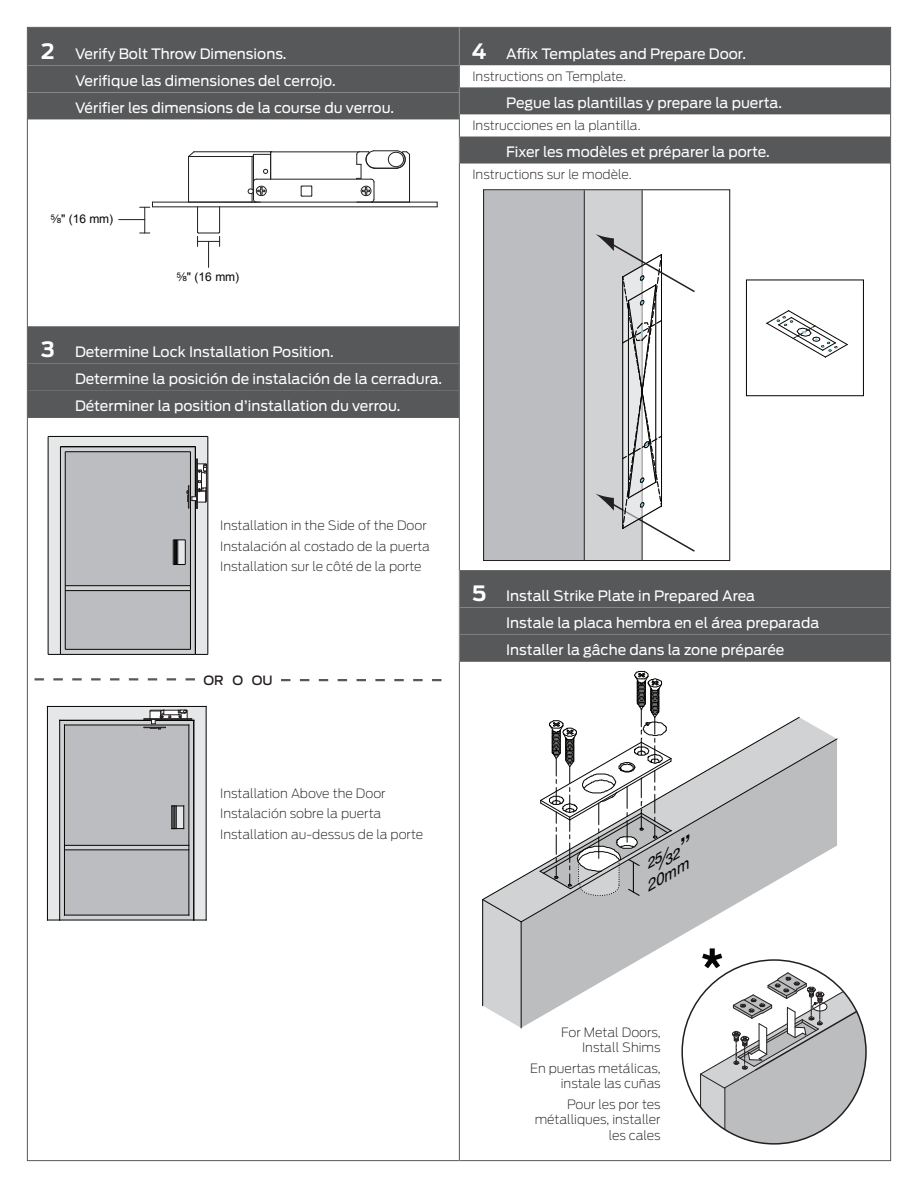
<style>
.page{position:relative;width:918px;height:1188px;background:#fff}
.page>*{position:absolute;margin:0;border:0;box-sizing:border-box;transform-origin:0 0}
.t1{font:700 60px "Helvetica";color:#050504}
.t2{font:italic 21.15px "Helvetica Fraction";color:#050504;scale:1.15 1}
.t3{font:italic 14.85px "Helvetica";color:#050504;scale:1.15 1}
.Instruction_Numberin{font:14.25px "Antenna";color:#fff}
.Instruction{font:200 12.75px/15.3px "Antenna";color:#231f20;text-align:right}
.t4{font:500 12.75px "Antenna";color:#231f20}
.t5{font:12px "Arial";letter-spacing:-.01em;color:#050504}
.s1{font-weight:700;font-size:21px}
.s2{font-family:"Helvetica Fraction"}
.s3{font-family:"Helvetica";font-weight:700}
</style>
<div class="page">
<div style="left:28px;top:28px;width:431px;height:37px;background:#57585a"></div>
<div style="left:28px;top:65px;width:431px;height:27px;background:#57585a"></div>
<div style="left:28px;top:92px;width:431px;height:27px;background:#57585a"></div>
<div style="left:28px;top:326px;width:431px;height:38px;background:#57585a"></div>
<div style="left:28px;top:364px;width:431px;height:27px;background:#57585a"></div>
<div style="left:28px;top:391px;width:431px;height:27px;background:#57585a"></div>
<hr style="left:152px;top:206px;width:285px;height:1px;background:#231f20">
<hr style="left:152px;top:202px;width:285px;height:1px;background:#231f20">
<hr style="left:189px;top:156px;width:63px;height:1px;background:#231f20">
<hr style="left:194px;top:151px;width:77px;height:1px;background:#231f20">
<hr style="left:271px;top:151px;width:88px;height:1px;background:#231f20">
<hr style="left:256px;top:179px;width:115px;height:1px;background:#231f20">
<svg style="left:356px;top:150px;width:55px;height:53px"></svg>
<svg style="left:300px;top:185px;width:13px;height:12px"></svg>
<svg style="left:247px;top:151px;width:25px;height:52px"></svg>
<svg style="left:188px;top:151px;width:7px;height:6px"></svg>
<hr style="left:188px;top:157px;width:1px;height:45px;background:#231f20">
<svg style="left:119px;top:203px;width:34px;height:31px"></svg>
<svg style="left:196px;top:207px;width:25px;height:60px"></svg>
<hr style="left:208px;top:436px;width:1px;height:218px;background:#050504">
<svg style="left:48px;top:436px;width:160px;height:219px;background:#b6b7ba"></svg>
<hr style="left:206px;top:706px;width:1px;height:214px;background:#050504">
<svg style="left:47px;top:706px;width:159px;height:215px;background:#b8b9bb"></svg>
<div style="left:459px;top:28px;width:431px;height:37px;background:#57585a"></div>
<div style="left:459px;top:87px;width:431px;height:27px;background:#57585a"></div>
<div style="left:459px;top:137px;width:431px;height:27px;background:#57585a"></div>
<div style="left:459px;top:570px;width:431px;height:38px;background:#57585a"></div>
<div style="left:459px;top:608px;width:431px;height:27px;background:#57585a"></div>
<div style="left:459px;top:635px;width:431px;height:27px;background:#57585a"></div>
<svg style="left:485px;top:191px;width:158px;height:368px;background:#bebfc2"></svg>
<svg style="left:595px;top:234px;width:100px;height:319px"></svg>
<div style="left:483px;top:189px;width:247px;height:372px;border:1px solid #231f20"></div>
<svg style="left:766px;top:310px;width:82px;height:48px"></svg>
<div style="left:746px;top:280px;width:118px;height:116px;border:1px solid #050504"></div>
<svg style="left:681px;top:984px;width:186px;height:161px"></svg>
<svg style="left:672px;top:922px;width:165px;height:106px"></svg>
<svg style="left:672px;top:738px;width:166px;height:184px"></svg>
<svg style="left:672px;top:717px;width:128px;height:183px"></svg>
<svg style="left:482px;top:671px;width:190px;height:357px"></svg>
<hr style="left:459px;top:27px;width:1px;height:1134px;background:#57585a">
<svg style="left:281px;top:679px;width:161px;height:2px"></svg>
<svg style="left:35px;top:678px;width:160px;height:2px"></svg>
<p class="Instruction_Numberin" style="left:41px;top:44px;width:247px"><span class="s1">2</span> Verify Bolt Throw Dimensions.</p>
<p class="Instruction_Numberin" style="left:75px;top:71px;width:262px">Verifique las dimensiones del cerrojo.</p>
<p class="Instruction_Numberin" style="left:75px;top:98px;width:321px">Vérifier les dimensions de la course du verrou.</p>
<p class="t5" style="left:51px;top:211px;width:64px"><span class="s2">⁵⁄₈</span>" (16 mm)</p>
<p class="t5" style="left:177px;top:269px;width:64px"><span class="s2">⁵⁄₈</span>" (16 mm)</p>
<p class="Instruction_Numberin" style="left:41px;top:342px;width:294px"><span class="s1">3</span> Determine Lock Installation Position.</p>
<p class="Instruction_Numberin" style="left:75px;top:369px;width:369px">Determine la posición de instalación de la cerradura.</p>
<p class="Instruction_Numberin" style="left:75px;top:397px;width:327px">Déterminer la position d’installation du verrou.</p>
<p class="Instruction_Numberin" style="left:472px;top:44px;width:276px"><span class="s1">4</span> Affix Templates and Prepare Door.</p>
<p class="Instruction" style="left:472px;top:68px;width:155px">Instructions on Template.</p>
<p class="Instruction_Numberin" style="left:506px;top:93px;width:277px">Pegue las plantillas y prepare la puerta.</p>
<p class="Instruction" style="left:472px;top:117px;width:170px">Instrucciones en la plantilla.</p>
<p class="Instruction_Numberin" style="left:506px;top:142px;width:265px">Fixer les modèles et préparer la porte.</p>
<p class="Instruction" style="left:472px;top:166px;width:161px">Instructions sur le modèle.</p>
<p class="Instruction" style="left:220px;top:517px;width:208px">Installation in the Side of the Door</p>
<p class="Instruction" style="left:220px;top:538px;width:211px">Instalación al costado de la puerta</p>
<p class="Instruction" style="left:220px;top:559px;width:203px">Installation sur le côté de la porte</p>
<p class="t4" style="left:204px;top:671px;width:71px">OR O OU</p>
<p class="Instruction" style="left:220px;top:785px;width:167px">Installation Above the Door</p>
<p class="Instruction" style="left:220px;top:806px;width:163px">Instalación sobre la puerta</p>
<p class="Instruction" style="left:220px;top:826px;width:204px">Installation au-dessus de la porte</p>
<p class="Instruction_Numberin" style="left:472px;top:586px;width:284px"><span class="s1">5</span> Install Strike Plate in Prepared Area</p>
<p class="Instruction_Numberin" style="left:506px;top:613px;width:315px">Instale la placa hembra en el área preparada</p>
<p class="Instruction_Numberin" style="left:506px;top:640px;width:280px">Installer la gâche dans la zone préparée</p>
<p class="t2" style="left:640px;top:862px;width:44px;rotate:-30deg">²⁵⁄₃₂<span class="s3">”</span></p>
<p class="t3" style="left:641px;top:880px;width:43px;rotate:-30deg">20mm</p>
<p class="t1" style="left:701px;top:934px;width:25px">*</p>
<p class="Instruction" style="left:561px;top:1024px;width:101px">For Metal Doors,<br>Install Shims</p>
<p class="Instruction" style="left:530px;top:1060px;width:132px">En puertas metálicas, instale las cuñas</p>
<p class="Instruction" style="left:535px;top:1096px;width:127px">Pour les por tes métalliques, installer les cales</p>
</div>
